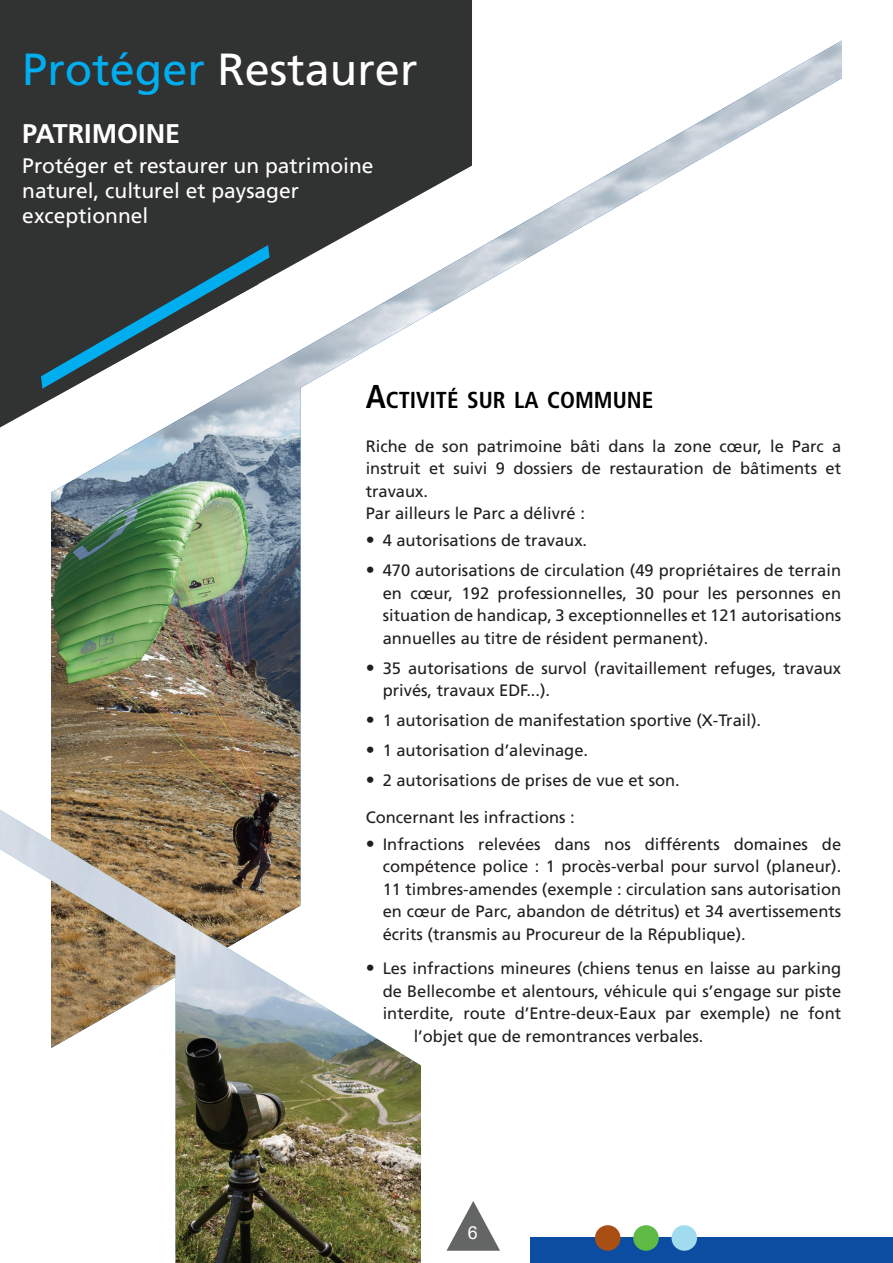
<style>
.page{position:relative;width:893px;height:1263px;background:#fff}
.page>*{position:absolute;margin:0;border:0;box-sizing:border-box;transform-origin:0 0}
.t1{font:45px "Frutiger LT Std";color:#fff}
.t2{font:700 27px "Frutiger LT Std";color:#fff}
.t3{font:700 condensed 23.1px "Frutiger LT Std";color:#000}
.t4{font:21px/25.2px "Frutiger LT Std";color:#fff}
.t5{font:18px "Arial";color:#fff}
.t6{font:16.5px/22.5px "Frutiger LT Std";color:#231f20}
.s1{color:#00aeef}
.s2{font-size:33px}
.s3{font-size:18px}
</style>
<div class="page">
<div style="left:531px;top:1238px;width:362px;height:25px;background:#0d4da1"></div>
<div style="left:671px;top:1225px;width:26px;height:26px;background:#a1dcee;border-radius:50%"></div>
<div style="left:633px;top:1225px;width:26px;height:26px;background:#60bb46;border-radius:50%"></div>
<div style="left:595px;top:1225px;width:25px;height:26px;background:#aa4f14;border-radius:50%"></div>
<hr style="left:892px;top:0;width:1px;height:1263px;background:#313232">
<div style="left:258px;top:0;width:214px;height:40px;background:#313232"></div>
<img style="left:51px;top:40px;width:791px;height:770px">
<img style="left:0;top:810px;width:421px;height:453px">
<svg style="left:0;top:0;width:258px;height:427px;background:#444546"></svg>
<svg style="left:41px;top:245px;width:236px;height:144px"></svg>
<svg style="left:446px;top:1201px;width:54px;height:50px"></svg>
<hr style="left:531px;top:1260px;width:362px;height:3px;background:#0d4da1">
<h1 class="t1" style="left:22px;top:43px;width:397px"><span class="s1">Protéger</span> Restaurer</h1>
<h2 class="t2" style="left:22px;top:118px;width:159px">PATRIMOINE</h2>
<p class="t4" style="left:22px;top:153px;width:353px">Protéger et restaurer un patrimoine naturel, culturel et paysager exceptionnel</p>
<h3 class="t3" style="left:366px;top:386px;width:289px"><span class="s2">A</span>CTIVITÉ SUR LA COMMUNE</h3>
<p class="t6" style="left:366px;top:435px;width:477px">Riche de son patrimoine bâti dans la zone cœur, le Parc a instruit et suivi 9 dossiers de restauration de bâtiments et travaux.<br>Par ailleurs le Parc a délivré :</p>
<p class="t6" style="left:366px;top:529px;width:223px"><span class="s3">•</span> 4 autorisations de travaux.</p>
<p class="t6" style="left:383px;top:559px;width:460px;text-align:justify;text-indent:-17px"><span class="s3">•</span> 470 autorisations de circulation (49 propriétaires de terrain en cœur, 192 professionnelles, 30 pour les personnes en situation de handicap, 3 exceptionnelles et 121 autorisations annuelles au titre de résident permanent).</p>
<p class="t6" style="left:383px;top:657px;width:460px;text-indent:-17px"><span class="s3">•</span> 35 autorisations de survol (ravitaillement refuges, travaux privés, travaux EDF...).</p>
<p class="t6" style="left:366px;top:709px;width:397px"><span class="s3">•</span> 1 autorisation de manifestation sportive (X-Trail).</p>
<p class="t6" style="left:366px;top:739px;width:224px"><span class="s3">•</span> 1 autorisation d’alevinage.</p>
<p class="t6" style="left:366px;top:763px;width:316px;line-height:36px"><span class="s3">•</span> 2 autorisations de prises de vue et son.<br>Concernant les infractions :</p>
<p class="t6" style="left:383px;top:832px;width:460px;text-align:justify;text-indent:-17px"><span class="s3">•</span> Infractions relevées dans nos différents domaines de compétence police : 1 procès-verbal pour survol (planeur).<br>11 timbres-amendes (exemple : circulation sans autorisation en cœur de Parc, abandon de détritus) et 34 avertissements écrits (transmis au Procureur de la République).</p>
<p class="t6" style="left:366px;top:957px;width:477px"><span class="s3">•</span> Les infractions mineures (chiens tenus en laisse au parking</p>
<p class="t6" style="left:383px;top:980px;width:460px">de Bellecombe et alentours, véhicule qui s’engage sur piste</p>
<p class="t6" style="left:383px;top:1002px;width:460px">interdite, route d’Entre-deux-Eaux par exemple) ne font</p>
<p class="t6" style="left:414px;top:1025px;width:291px">l’objet que de remontrances verbales.</p>
<p class="t5" style="left:468px;top:1220px;width:12px">6</p>
</div>
